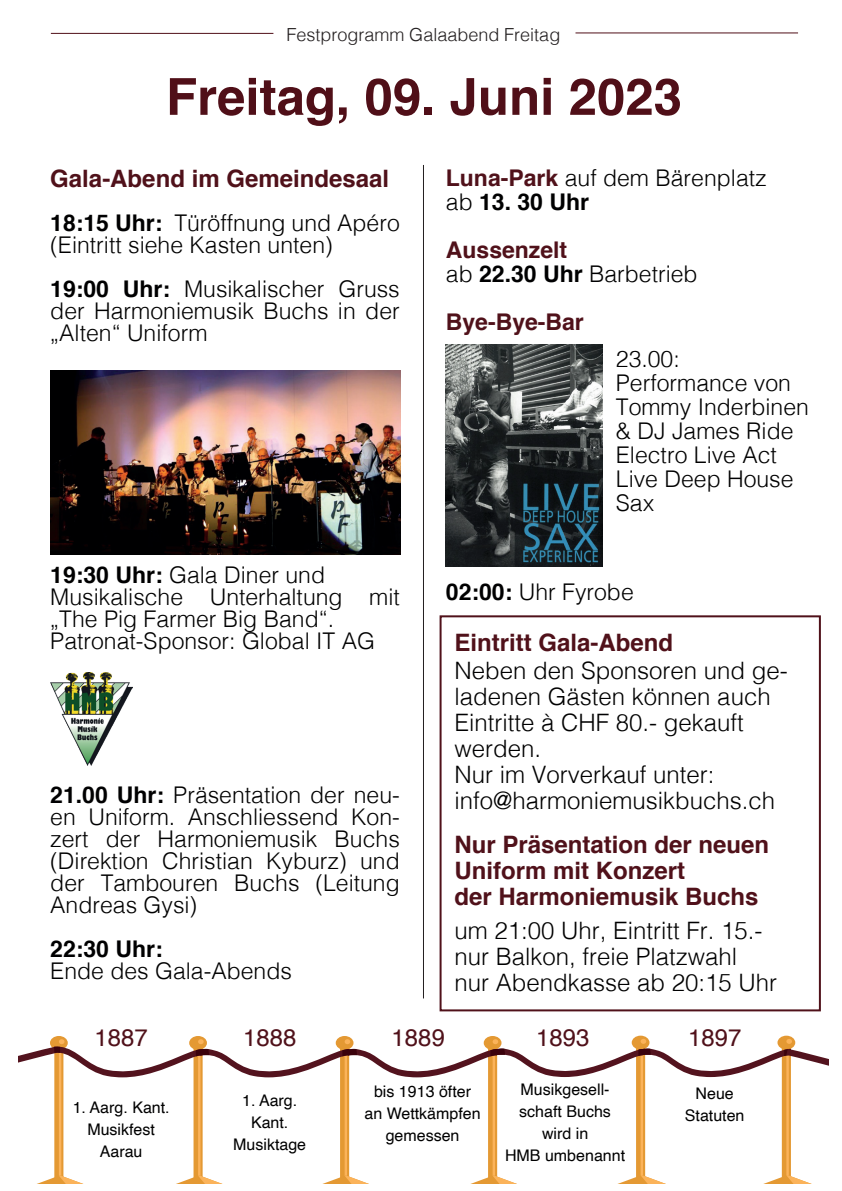
<style>
.page{position:relative;width:842px;height:1191px;background:#fff}
.page>*{position:absolute;margin:0;border:0;box-sizing:border-box;transform-origin:0 0}
.t1{font:700 51px "Helvetica";color:#500f18}
.t2{font:300 24px/26px "Helvetica";color:#000001}
.t3{font:700 24px/26px "Helvetica";color:#50111a}
.t4{font:24px "Helvetica";color:#50111a}
.t5{font:300 23px/22px "Helvetica";color:#000001}
.t6{font:700 23px "Helvetica";color:#50111a}
.t7{font:700 23px "Helvetica";color:#000001}
.t8{font:300 18px "Helvetica";color:#231f20}
.t9{font:16px/22px "Helvetica";color:#000001;text-align:center}
.s1{font-weight:700}
.s2{font-weight:700;color:#50111a}
</style>
<div class="page">
<div style="left:194px;top:1045px;width:9px;height:133px;background:#e49933"></div>
<hr style="left:198px;top:1047px;width:3px;height:129px;background:#fbb35a">
<svg style="left:179px;top:1175px;width:41px;height:8px"></svg>
<svg style="left:189px;top:1036px;width:18px;height:13px"></svg>
<svg style="left:54px;top:1045px;width:9px;height:133px"></svg>
<hr style="left:59px;top:1047px;width:2px;height:129px;background:#fbb35a">
<svg style="left:39px;top:1175px;width:42px;height:8px"></svg>
<svg style="left:50px;top:1036px;width:18px;height:13px"></svg>
<svg style="left:340px;top:1045px;width:9px;height:133px"></svg>
<hr style="left:345px;top:1047px;width:2px;height:129px;background:#fbb35a">
<svg style="left:325px;top:1175px;width:42px;height:8px"></svg>
<svg style="left:336px;top:1036px;width:17px;height:13px"></svg>
<svg style="left:488px;top:1045px;width:9px;height:133px"></svg>
<hr style="left:493px;top:1047px;width:2px;height:129px;background:#fbb35a">
<svg style="left:473px;top:1175px;width:42px;height:8px"></svg>
<svg style="left:484px;top:1036px;width:17px;height:13px"></svg>
<svg style="left:636px;top:1045px;width:9px;height:133px"></svg>
<hr style="left:641px;top:1047px;width:2px;height:129px;background:#fbb35a">
<svg style="left:620px;top:1175px;width:43px;height:8px"></svg>
<svg style="left:632px;top:1035px;width:17px;height:14px"></svg>
<div style="left:782px;top:1045px;width:9px;height:133px;background:#e49933"></div>
<hr style="left:786px;top:1047px;width:3px;height:129px;background:#fbb35a">
<svg style="left:766px;top:1175px;width:43px;height:8px"></svg>
<svg style="left:777px;top:1035px;width:18px;height:14px"></svg>
<svg style="left:18px;top:1038px;width:811px;height:42px"></svg>
<hr style="left:575px;top:32px;width:223px;height:1px;background:#500f18">
<hr style="left:51px;top:33px;width:222px;height:1px;background:#500f18">
<hr style="left:423px;top:165px;width:1px;height:833px;background:#231f20">
<img style="left:51px;top:370px;width:349px;height:184px">
<img style="left:446px;top:344px;width:157px;height:223px">
<div style="left:440px;top:615px;width:381px;height:396px;border:2px solid #50111a"></div>
<img style="left:51px;top:672px;width:82px;height:93px">
<p class="t8" style="left:286px;top:20px;width:275px">Festprogramm Galaabend Freitag</p>
<h1 class="t1" style="left:166px;top:56px;width:517px">Freitag, 09. Juni 2023</h1>
<p class="t3" style="left:50px;top:165px;width:340px">Gala-Abend im Gemeindesaal</p>
<p class="t5" style="left:50px;top:210px;width:351px"><span class="s1">18:15 Uhr:</span> Türöffnung und Apéro (Eintritt siehe Kasten unten)</p>
<p class="t5" style="left:50px;top:276px;width:351px;text-align:justify"><span class="s1">19:00 Uhr:</span> Musikalischer Gruss der Harmoniemusik Buchs in der „Alten“ Uniform</p>
<p class="t5" style="left:50px;top:562px;width:351px"><span class="s1">19:30 Uhr:</span> Gala Diner und<br>Musikalische Unterhaltung mit „The Pig Farmer Big Band“.<br>Patronat-Sponsor: Global IT AG</p>
<p class="t5" style="left:50px;top:782px;width:351px;text-align:justify"><span class="s1">21.00 Uhr:</span> Präsentation der neu&shy;en Uniform. Anschliessend Kon&shy;zert der Harmoniemusik Buchs (Direktion Christian Kyburz) und der Tambouren Buchs (Leitung Andreas Gysi)</p>
<p class="t7" style="left:50px;top:930px;width:114px">22:30 Uhr:</p>
<p class="t5" style="left:50px;top:958px;width:243px">Ende des Gala-Abends</p>
<p class="t5" style="left:446px;top:164px;width:322px;line-height:24px"><span class="s2">Luna-Park</span> auf dem Bärenplatz ab <span class="s1">13. 30 Uhr</span></p>
<p class="t5" style="left:446px;top:236px;width:253px;line-height:24px"><span class="s2">Aussenzelt<br></span>ab <span class="s1">22.30 Uhr</span> Barbetrieb</p>
<p class="t6" style="left:446px;top:303px;width:140px">Bye-Bye-Bar</p>
<p class="t5" style="left:616px;top:346px;width:194px;line-height:24px">23.00:<br>Performance von<br>Tommy Inderbinen &amp; DJ James Ride<br>Electro Live Act<br>Live Deep House<br>Sax</p>
<p class="t5" style="left:446px;top:579px;width:189px"><span class="s1">02:00:</span> Uhr Fyrobe</p>
<p class="t3" style="left:454px;top:629px;width:220px">Eintritt Gala-Abend</p>
<p class="t2" style="left:454px;top:655px;width:335px">Neben den Sponsoren und ge&shy;ladenen Gästen können auch<br>Eintritte à CHF 80.- gekauft werden.<br>Nur im Vorverkauf unter: info@harmoniemusikbuchs.ch</p>
<p class="t3" style="left:454px;top:831px;width:316px">Nur Präsentation der neuen<br>Uniform mit Konzert<br>der Harmoniemusik Buchs</p>
<p class="t2" style="left:454px;top:915px;width:324px">um 21:00 Uhr, Eintritt Fr. 15.- nur Balkon, freie Platzwahl nur Abendkasse ab 20:15 Uhr</p>
<p class="t4" style="left:95px;top:1019px;width:55px">1887</p>
<p class="t4" style="left:243px;top:1019px;width:55px">1888</p>
<p class="t4" style="left:392px;top:1019px;width:55px">1889</p>
<p class="t4" style="left:536px;top:1019px;width:55px">1893</p>
<p class="t4" style="left:688px;top:1019px;width:55px">1897</p>
<p class="t9" style="left:364px;top:1080px;width:118px">bis 1913 öfter an Wettkämpfen gemessen</p>
<p class="t9" style="left:505px;top:1078px;width:122px">Musikgesell&shy;schaft Buchs wird in<br>HMB umbenannt</p>
<p class="t9" style="left:73px;top:1097px;width:98px">1. Aarg. Kant.<br>Musikfest<br>Aarau</p>
<p class="t9" style="left:233px;top:1090px;width:74px">1. Aarg.<br>Kant.<br>Musiktage</p>
<p class="t9" style="left:685px;top:1082px;width:61px">Neue<br>Statuten</p>
</div>
